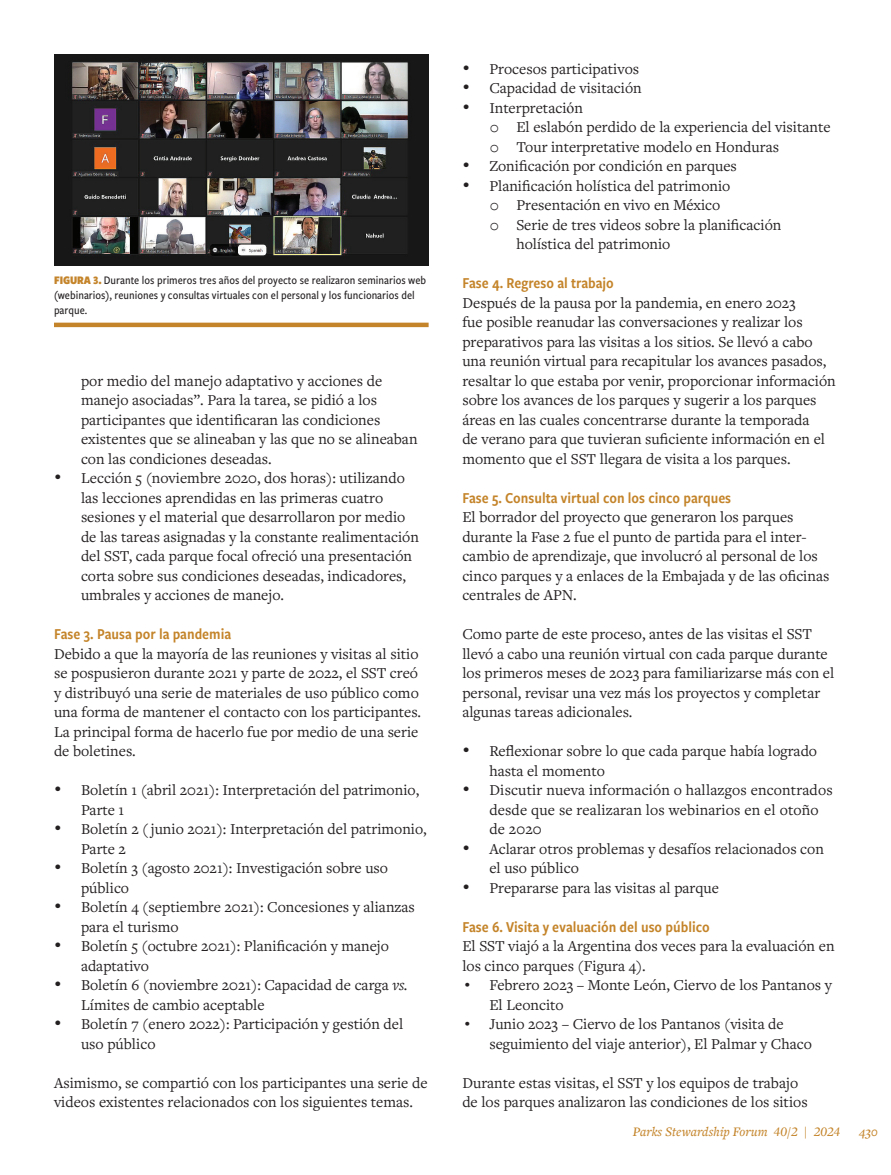
<style>
.page{position:relative;width:891px;height:1175px;background:#fff}
.page>*{position:absolute;margin:0;border:0;box-sizing:border-box;transform-origin:0 0}
.t1{font:15.75px/19.5px "Freight Text Pro";color:#231f20}
.t2{font:15.75px "Freight Sans Cnd Pro Semi";color:#c4842a}
.t3{font:italic 500 13.5px "Freight Text Pro";color:#c4842a}
.t4{font:500 12px/15px "Freight Sans Cnd Pro";color:#231f20}
.s1{font-weight:900;color:#c4842a}
.s2{font-style:italic}
.s3{font-family:"Times New Roman"}
.s4{font-family:"Courier New";font-size:16.5px}
</style>
<div class="page">
<img style="left:54px;top:54px;width:375px;height:211px">
<div style="left:54px;top:322px;width:375px;height:5px;background:#c4842a"></div>
<p class="t4" style="left:54px;top:272px;width:374px"><span class="s1">FIGURA 3.</span> Durante los primeros tres años del proyecto se realizaron seminarios web (webinarios), reuniones y consultas virtuales con el personal y los funcionarios del parque.</p>
<p class="t1" style="left:81px;top:370px;width:338px">por medio del manejo adaptativo y acciones de manejo asociadas”. Para la tarea, se pidió a los participantes que identificaran las condiciones existentes que se alineaban y las que no se alineaban con las condiciones deseadas.</p>
<p class="t1" style="left:81px;top:468px;width:339px;text-indent:-27px">• Lección 5 (noviembre 2020, dos horas): utilizando las lecciones aprendidas en las primeras cuatro sesiones y el material que desarrollaron por medio de las tareas asignadas y la constante realimentación del SST, cada parque focal ofreció una presentación corta sobre sus condiciones deseadas, indicadores, umbrales y acciones de manejo.</p>
<p class="t2" style="left:54px;top:623px;width:179px">Fase 3. Pausa por la pandemia</p>
<p class="t1" style="left:54px;top:643px;width:369px">Debido a que la mayoría de las reuniones y visitas al sitio se pospusieron durante 2021 y parte de 2022, el SST creó y distribuyó una serie de materiales de uso público como una forma de mantener el contacto con los participantes.<br>La principal forma de hacerlo fue por medio de una serie de boletines.</p>
<p class="t1" style="left:81px;top:780px;width:340px;text-indent:-27px">• Boletín 1 (abril 2021): Interpretación del patrimonio,<br>Parte 1</p>
<p class="t1" style="left:81px;top:819px;width:347px;text-indent:-27px">• Boletín 2 ( junio 2021): Interpretación del patrimonio,<br>Parte 2</p>
<p class="t1" style="left:81px;top:858px;width:309px;text-indent:-27px">• Boletín 3 (agosto 2021): Investigación sobre uso público</p>
<p class="t1" style="left:81px;top:897px;width:335px;text-indent:-27px">• Boletín 4 (septiembre 2021): Concesiones y alianzas para el turismo</p>
<p class="t1" style="left:81px;top:936px;width:310px;text-indent:-27px">• Boletín 5 (octubre 2021): Planificación y manejo adaptativo</p>
<p class="t1" style="left:81px;top:975px;width:328px;text-indent:-27px">• Boletín 6 (noviembre 2021): Capacidad de carga <span class="s2">vs.<br></span>Límites de cambio aceptable</p>
<p class="t1" style="left:81px;top:1014px;width:324px;text-indent:-27px">• Boletín 7 (enero 2022): Participación y gestión del uso público</p>
<p class="t1" style="left:54px;top:1072px;width:375px">Asimismo, se compartió con los participantes una serie de videos existentes relacionados con los siguientes temas.</p>
<p class="t1" style="left:462px;top:58px;width:178px">• Procesos participativos</p>
<p class="t1" style="left:462px;top:78px;width:181px">• Capacidad de visitación</p>
<p class="t1" style="left:489px;top:97px;width:343px;text-indent:-27px">• Interpretaci<span class="s3">ó</span>n<br><span class="s4">o</span> El eslabón perdido de la experiencia del visitante <span class="s4">o</span> Tour interpretative modelo en Honduras</p>
<p class="t1" style="left:462px;top:156px;width:276px">• Zonificación por condición en parques</p>
<p class="t1" style="left:462px;top:175px;width:270px">• Planificación holística del patrimonio</p>
<p class="t1" style="left:489px;top:195px;width:233px"><span class="s4">o</span> Presentación en vivo en México</p>
<p class="t1" style="left:489px;top:214px;width:294px"><span class="s4">o</span> Serie de tres videos sobre la planificación</p>
<p class="t1" style="left:516px;top:234px;width:156px">holística del patrimonio</p>
<p class="t2" style="left:462px;top:272px;width:153px">Fase 4. Regreso al trabajo</p>
<p class="t1" style="left:462px;top:292px;width:375px">Después de la pausa por la pandemia, en enero 2023<br>fue posible reanudar las conversaciones y realizar los preparativos para las visitas a los sitios. Se llevó a cabo una reunión virtual para recapitular los avances pasados, resaltar lo que estaba por venir, proporcionar información sobre los avances de los parques y sugerir a los parques áreas en las cuales concentrarse durante la temporada<br>de verano para que tuvieran suficiente información en el momento que el SST llegara de visita a los parques.</p>
<p class="t2" style="left:462px;top:487px;width:270px">Fase 5. Consulta virtual con los cinco parques</p>
<p class="t1" style="left:462px;top:507px;width:369px">El borrador del proyecto que generaron los parques durante la Fase 2 fue el punto de partida para el inter&shy;cambio de aprendizaje, que involucró al personal de los cinco parques y a enlaces de la Embajada y de las oficinas centrales de APN.</p>
<p class="t1" style="left:462px;top:624px;width:373px">Como parte de este proceso, antes de las visitas el SST llevó a cabo una reunión virtual con cada parque durante los primeros meses de 2023 para familiarizarse más con el personal, revisar una vez más los proyectos y completar algunas tareas adicionales.</p>
<p class="t1" style="left:489px;top:741px;width:329px;text-indent:-27px">• Reflexionar sobre lo que cada parque había logrado hasta el momento</p>
<p class="t1" style="left:489px;top:780px;width:345px;text-indent:-27px">• Discutir nueva información o hallazgos encontrados desde que se realizaran los webinarios en el otoño de 2020</p>
<p class="t1" style="left:489px;top:838px;width:336px;text-indent:-27px">• Aclarar otros problemas y desafíos relacionados con el uso público</p>
<p class="t1" style="left:462px;top:877px;width:258px">• Prepararse para las visitas al parque</p>
<p class="t2" style="left:462px;top:916px;width:249px">Fase 6. Visita y evaluación del uso público</p>
<p class="t1" style="left:462px;top:936px;width:374px">El SST viajó a la Argentina dos veces para la evaluación en los cinco parques (Figura 4).</p>
<p class="t1" style="left:489px;top:975px;width:344px;text-indent:-27px"><span class="s4">•</span> Febrero 2023 – Monte León, Ciervo de los Pantanos y<br>El Leoncito</p>
<p class="t1" style="left:489px;top:1014px;width:324px;text-indent:-27px"><span class="s4">•</span> Junio 2023 – Ciervo de los Pantanos (visita de seguimiento del viaje anterior), El Palmar y Chaco</p>
<p class="t1" style="left:462px;top:1072px;width:347px">Durante estas visitas, el SST y los equipos de trabajo de los parques analizaron las condiciones de los sitios</p>
<p class="t3" style="left:633px;top:1123px;width:209px">Parks Stewardship Forum 40/2 | 2024</p>
<p class="t3" style="left:859px;top:1123px;width:20px">430</p>
</div>
